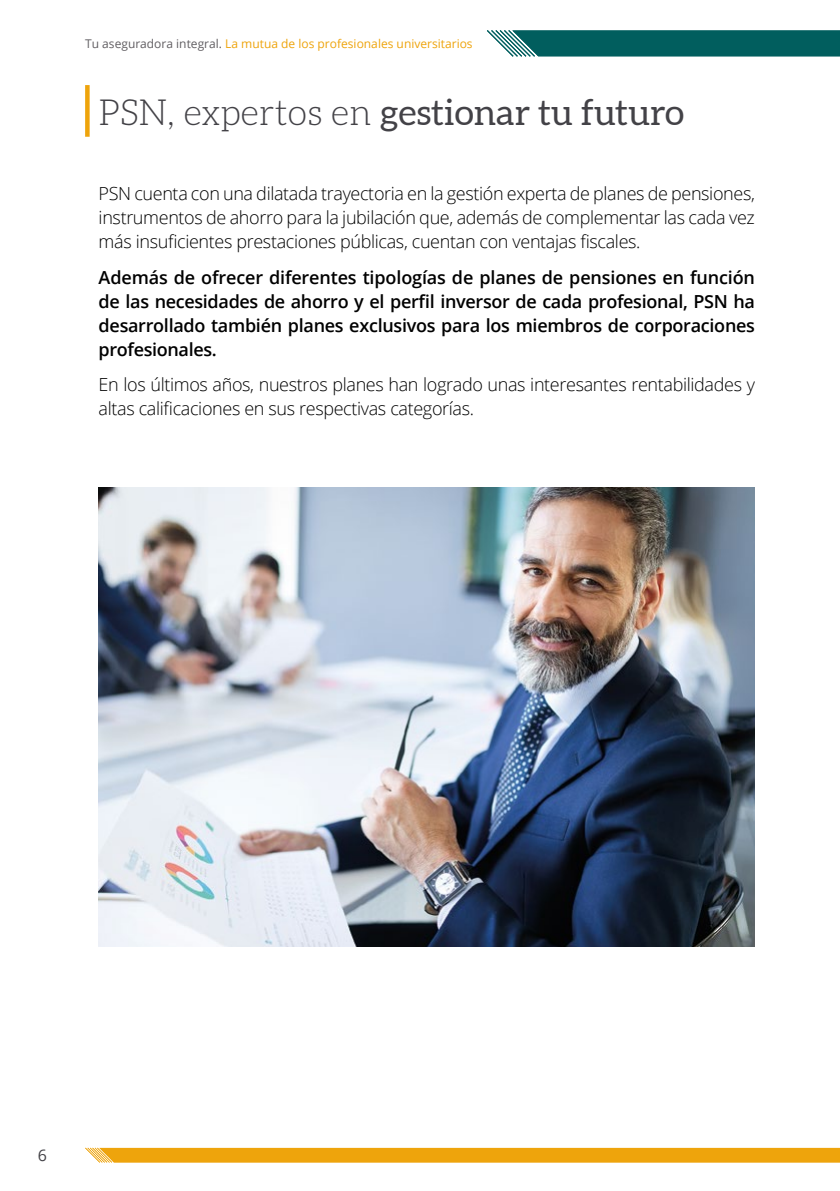
<style>
.page{position:relative;width:840px;height:1191px;background:#fff}
.page>*{position:absolute;margin:0;border:0;box-sizing:border-box;transform-origin:0 0}
.t1{font:36px "Aleo";color:#434247}
.t2{font:300 18px/24px "Open Sans";letter-spacing:-.02em;color:#000;text-align:justify}
.t3{font:600 18px/24px "Open Sans";letter-spacing:-.015em;color:#000;text-align:justify}
.t4{font:16px "Open Sans";color:#434247}
.t5{font:12px "Open Sans";color:#eea40c}
.s1{color:#615e62}
.s2{font-weight:300}
</style>
<div class="page">
<svg style="left:487px;top:30px;width:353px;height:27px"></svg>
<svg style="left:85px;top:1147px;width:755px;height:15px"></svg>
<div style="left:85px;top:85px;width:5px;height:52px;background:#eea40c"></div>
<img style="left:99px;top:488px;width:655px;height:458px">
<p class="t5" style="left:85px;top:35px;width:389px"><span class="s1">Tu aseguradora integral.</span> La mutua de los profesionales universitarios</p>
<h1 class="t1" style="left:99px;top:92px;width:586px"><span class="s2">PSN, expertos en</span> gestionar tu futuro</h1>
<p class="t2" style="left:99px;top:181px;width:657px">PSN cuenta con una dilatada trayectoria en la gestión experta de planes de pensiones, instrumentos de ahorro para la jubilación que, además de complementar las cada vez más insuficientes prestaciones públicas, cuentan con ventajas fiscales.</p>
<p class="t3" style="left:99px;top:265px;width:657px">Además de ofrecer diferentes tipologías de planes de pensiones en función de las necesidades de ahorro y el perfil inversor de cada profesional, PSN ha desarrollado también planes exclusivos para los miembros de corporaciones profesionales.</p>
<p class="t2" style="left:99px;top:372px;width:657px">En los últimos años, nuestros planes han logrado unas interesantes rentabilidades y altas calificaciones en sus respectivas categorías.</p>
<p class="t4" style="left:38px;top:1144px;width:11px">6</p>
</div>
